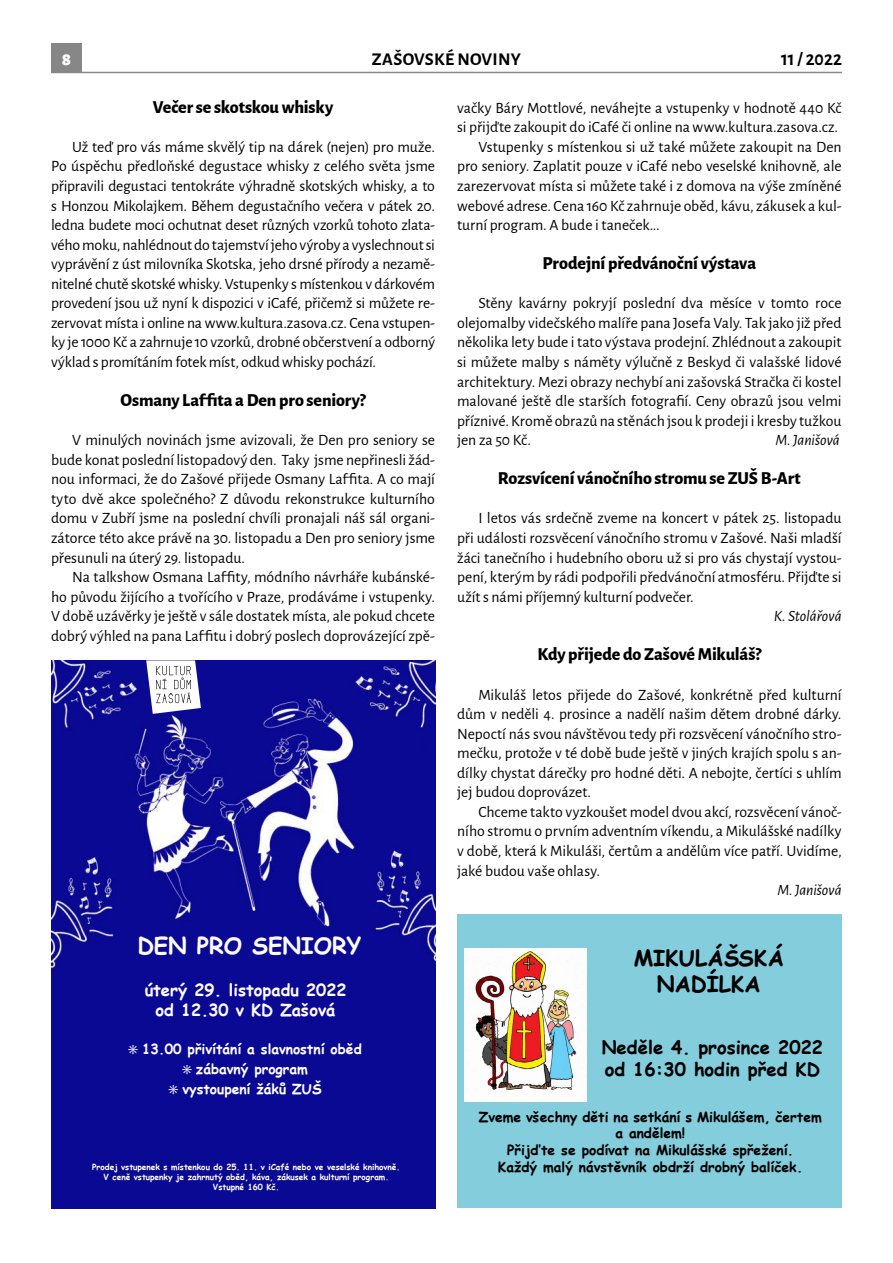
<style>
.page{position:relative;width:893px;height:1263px;background:#fff}
.page>*{position:absolute;margin:0;border:0;box-sizing:border-box;transform-origin:0 0}
.t1{font:700 22.95px "Comic Sans MS";color:#fdfbfd}
.t2{font:700 22.05px/26.4px "Comic Sans MS";color:#000;text-align:center}
.t3{font:700 18.45px/22px "Comic Sans MS";color:#000}
.t4{font:800 18px "Alegreya Sans";letter-spacing:-.005em;color:#000}
.t5{font:700 18px "Alegreya Sans";letter-spacing:.015em;color:#000}
.t6{font:900 18px "Alegreya Sans";color:#fff}
.t7{font:700 16.5px/19.8px "Comic Sans MS";color:#fdfbfd;text-align:center}
.t8{font:15.75px/19.5px "Alegreya Sans";color:#000;text-align:justify}
.t9{font:italic 15.75px "Alegreya Sans";letter-spacing:-.01em;color:#000}
.t10{font:700 13.8px/16.5px "Comic Sans MS";color:#000;text-align:center}
.t11{font:700 13.8px/19.8px "Comic Sans MS";color:#fffdfe;text-align:center}
.t12{font:700 8.25px/9.9px "Comic Sans MS";color:#fffdfe;text-align:center}
.s1{font-family:"Minion Pro";font-size:16.5px}
</style>
<div class="page">
<div style="left:51px;top:43px;width:31px;height:30px;background:#878787"></div>
<hr style="left:51px;top:72px;width:791px;height:1px;background:#878787">
<img style="left:51px;top:660px;width:385px;height:342px">
<div style="left:51px;top:1002px;width:385px;height:206px;background:#0a0993"></div>
<div style="left:117px;top:934px;width:274px;height:29px;background:#0a0993"></div>
<div style="left:115px;top:933px;width:277px;height:32px;border:3px solid #0a0993"></div>
<svg style="left:146px;top:660px;width:55px;height:54px"></svg>
<div style="left:160px;top:959px;width:193px;height:43px;background:#0a0993"></div>
<div style="left:457px;top:915px;width:385px;height:293px;background:#84cddc"></div>
<img style="left:465px;top:948px;width:122px;height:153px">
<p class="t6" style="left:62px;top:45px;width:11px">8</p>
<p class="t5" style="left:372px;top:46px;width:151px">ZAŠOVSKÉNOVINY</p>
<p class="t5" style="left:781px;top:46px;width:62px">11 / 2022</p>
<p class="t4" style="left:153px;top:93px;width:182px">Večer se skotskou whisky</p>
<p class="t8" style="left:51px;top:136px;width:386px;text-indent:21px">Už teď pro vás máme skvělý tip na dárek (nejen) pro muže.<br>Po úspěchu předloňské degustace whisky z celého světa jsme připravili degustaci tentokráte výhradně skotských whisky, a to s Honzou Mikolajkem. Během degustačního večera v pátek 20. ledna budete moci ochutnat deset různých vzorků tohoto zlata&shy;vého moku, nahlédnout do tajemství jeho výroby a vyslechnout si vyprávění z úst milovníka Skotska, jeho drsné přírody a nezamě&shy;nitelné chutě skotské whisky. Vstupenky s místenkou v dárkovém provedení jsou už nyní k dispozici v iCafé, přičemž si můžete re&shy;zervovat místa i online na www.kultura.zasova.cz. Cena vstupen&shy;ky je 1000 Kč a zahrnuje 10 vzorků, drobné občerstvení a odborný výklad s promítáním fotek míst, odkud whisky pochází.</p>
<p class="t4" style="left:120px;top:387px;width:247px">Osmany Laffita a Den pro seniory?</p>
<p class="t8" style="left:51px;top:430px;width:386px;text-indent:21px">V minulých novinách jsme avizovali, že Den pro seniory se bude konat poslední listopadový den. Taky jsme nepřinesli žád&shy;nou informaci, že do Zašové přijede Osmany Laffita. A co mají tyto dvě akce společného? Z důvodu rekonstrukce kulturního domu v Zubří jsme na poslední chvíli pronajali náš sál organi&shy;zátorce této akce právě na 30. listopadu a Den pro seniory jsme přesunuli na úterý 29. listopadu.</p>
<p class="t8" style="left:51px;top:567px;width:386px;text-indent:21px">Na talkshow Osmana Laffity, módního návrháře kubánské&shy;ho původu žijícího a tvořícího v Praze, prodáváme i vstupenky.<br>V době uzávěrky je ještě v sále dostatek místa, ale pokud chcete dobrý výhled na pana Laffitu i dobrý poslech doprovázející zpě-</p>
<p class="t8" style="left:457px;top:97px;width:386px">vačky Báry Mottlové, neváhejte a vstupenky v hodnotě 440 Kč</p>
<p class="t8" style="left:457px;top:117px;width:383px">si přijďte zakoupit do iCafé či online na www.kultura.zasova.cz.</p>
<p class="t8" style="left:478px;top:136px;width:365px">Vstupenky s místenkou si už také můžete zakoupit na Den</p>
<p class="t8" style="left:457px;top:156px;width:386px">pro seniory. Zaplatit pouze v iCafé nebo veselské knihovně, ale</p>
<p class="t8" style="left:457px;top:175px;width:386px">zarezervovat místa si můžete také i z domova na výše zmíněné</p>
<p class="t8" style="left:457px;top:195px;width:386px">webové adrese. Cena 160 Kč zahrnuje oběd, kávu, zákusek a kul-</p>
<p class="t8" style="left:457px;top:215px;width:204px">turní program. A bude i taneček...</p>
<p class="t4" style="left:543px;top:250px;width:215px">Prodejní předvánoční výstava</p>
<p class="t8" style="left:457px;top:293px;width:386px;text-indent:21px">Stěny kavárny pokryjí poslední dva měsíce v tomto roce olejomalby videčského malíře pana Josefa Valy. Tak jako již před několika lety bude i tato výstava prodejní. Zhlédnout a zakoupit si můžete malby s náměty výlučně z Beskyd či valašské lidové architektury. Mezi obrazy nechybí ani zašovská Stračka či kostel malované ještě dle starších fotografií. Ceny obrazů jsou velmi příznivé. Kromě obrazů na stěnách jsou k prodeji i kresby tužkou jen za 50 Kč.</p>
<p class="t9" style="left:775px;top:429px;width:66px">M. Janišová</p>
<p class="t4" style="left:498px;top:465px;width:304px">Rozsvícení vánočního stromu se ZUŠ B-Art</p>
<p class="t8" style="left:457px;top:508px;width:386px;text-indent:21px">I letos vás srdečně zveme na koncert v pátek 25. listopadu při události rozsvěcení vánočního stromu v Zašové. Naši mladší žáci tanečního i hudebního oboru už si pro vás chystají vystou&shy;pení, kterým by rádi podpořili předvánoční atmosféru. Přijďte si užít s námi příjemný kulturní podvečer.</p>
<p class="t9" style="left:774px;top:605px;width:69px">K. Stolářová</p>
<p class="t4" style="left:537px;top:641px;width:225px">Kdy přijede do Zašové Mikuláš?</p>
<p class="t8" style="left:457px;top:684px;width:386px;text-indent:21px">Mikuláš letos přijede do Zašové, konkrétně před kulturní dům v neděli 4. prosince a nadělí našim dětem drobné dárky.<br>Nepoctí nás svou návštěvou tedy při rozsvěcení vánočního stro&shy;mečku, protože v té době bude ještě v jiných krajích spolu s an&shy;dílky chystat dárečky pro hodné děti. A nebojte, čertíci s uhlím jej budou doprovázet.</p>
<p class="t8" style="left:457px;top:801px;width:386px;text-indent:21px">Chceme takto vyzkoušet model dvou akcí, rozsvěcení vánoč&shy;ního stromu o prvním adventním víkendu, a Mikulášské nadílky v době, která k Mikuláši, čertům a andělům více patří. Uvidíme, jaké budou vaše ohlasy.</p>
<p class="t9" style="left:777px;top:879px;width:66px">M. Janišová</p>
<h1 class="t1" style="left:137px;top:929px;width:226px">DEN PRO SENIORY</h1>
<p class="t7" style="left:144px;top:980px;width:204px">úterý 29. listopadu 2022 od 12.30 v KD Zašová</p>
<p class="t11" style="left:128px;top:1038px;width:235px"><span class="s1">✳</span> 13.00 přivítání a slavnostní oběd <span class="s1">✳</span> zábavný program<br><span class="s1">✳</span> vystoupení žáků ZUŠ</p>
<p class="t12" style="left:92px;top:1161px;width:309px">Prodej vstupenek s místenkou do 25. 11. v iCafé nebo ve veselské knihovně.<br>V ceně vstupenky je zahrnutý oběd, káva, zákusek a kulturní program.<br>Vstupné 160 Kč.</p>
<h2 class="t2" style="left:634px;top:943px;width:151px">MIKULÁŠSKÁ<br>NADÍLKA</h2>
<p class="t3" style="left:602px;top:1035px;width:223px">Neděle 4. prosince 2022 od 16:30 hodin před KD</p>
<p class="t10" style="left:479px;top:1108px;width:344px">Zveme všechny děti na setkání s Mikulášem, čertem a andělem!<br>Přijďte se podívat na Mikulášské spřežení.<br>Každý malý návstěvník obdrží drobný balíček.</p>
</div>
